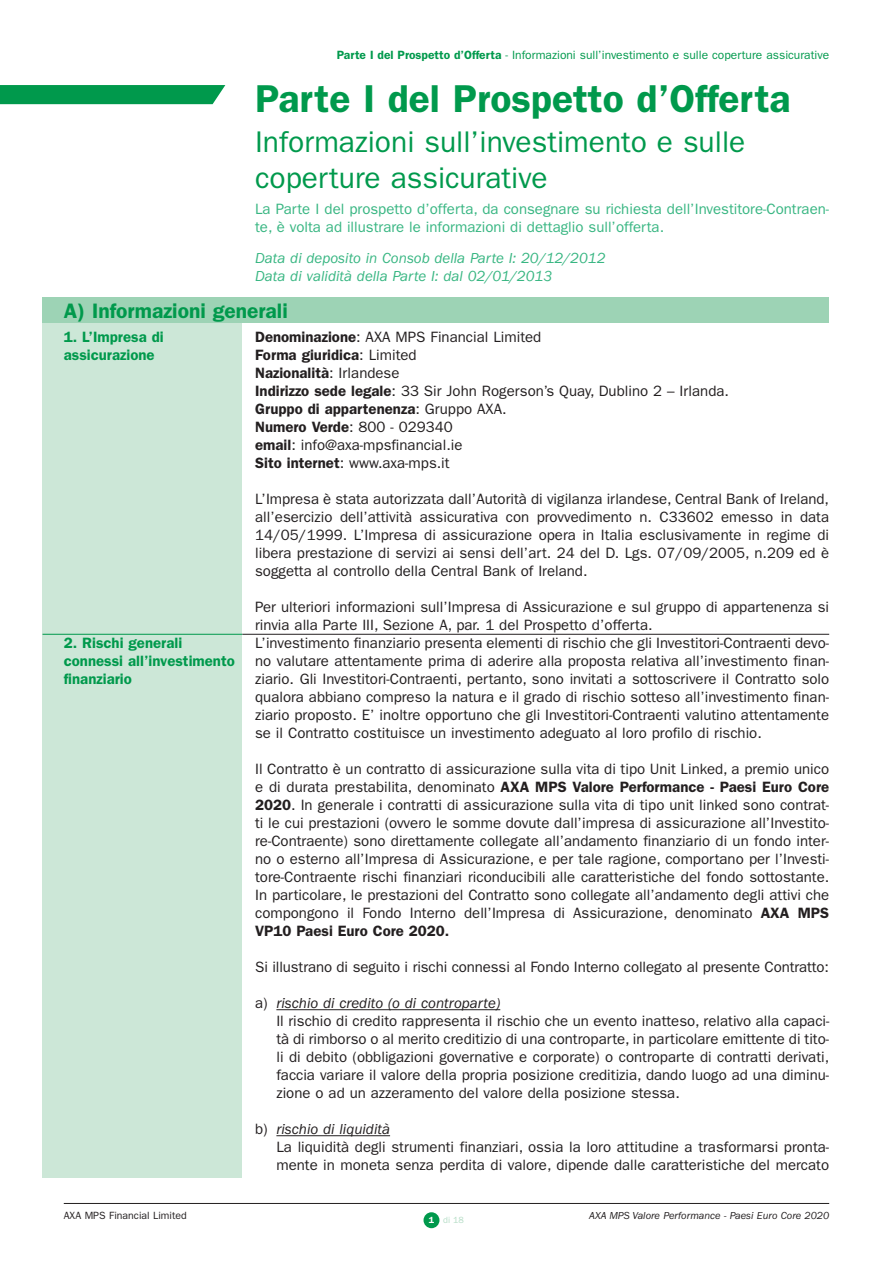
<style>
.page{position:relative;width:893px;height:1263px;background:#fff}
.page>*{position:absolute;margin:0;border:0;box-sizing:border-box;transform-origin:0 0}
.t1{font:600 39px "Franklin Gothic";color:#00994c}
.t2{font:30px/36px "Franklin Gothic";color:#00994c}
.t3{font:600 21px "Franklin Gothic";color:#00994c}
.t4{font:15px/18px "Franklin Gothic";color:#231f20}
.t5{font:15px/18px "Franklin Gothic";color:#38b682}
.t6{font:italic 15px/18px "Franklin Gothic";color:#38b682}
.t7{font:600 15px/18px "Franklin Gothic";color:#00994c}
.t8{font:12px "Franklin Gothic";color:#00994c}
.t9{font:italic 10.5px "Franklin Gothic";color:#231f20}
.t10{font:10.5px "Franklin Gothic";color:#231f20}
.t11{font:9px "Franklin Gothic";color:#b5ddc6}
.s1{font-weight:600}
.s2{font-style:italic}
.s3{font-weight:600;color:#fff}
</style>
<div class="page">
<div style="left:423px;top:1212px;width:16px;height:16px;background:#00994c;border-radius:50%"></div>
<hr style="left:64px;top:1203px;width:765px;height:1px;background:#231f20">
<div style="left:43px;top:332px;width:199px;height:846px;background:#cce7d7"></div>
<hr style="left:276px;top:1009px;width:224px;height:1px;background:#231f20">
<hr style="left:276px;top:1135px;width:114px;height:1px;background:#231f20">
<div style="left:43px;top:298px;width:786px;height:25px;background:#9dd3b5"></div>
<svg style="left:0;top:85px;width:225px;height:19px;background:#079b51"></svg>
<hr style="left:43px;top:634px;width:199px;height:1px;background:#00994c">
<hr style="left:242px;top:634px;width:587px;height:1px;background:#231f20">
<p class="t8" style="left:337px;top:51px;width:494px"><span class="s1">Parte I del Prospetto d’Offerta</span> - Informazioni sull’investimento e sulle coperture assicurative</p>
<h1 class="t1" style="left:255px;top:85px;width:537px">Parte I del Prospetto d’Offerta</h1>
<h2 class="t2" style="left:255px;top:127px;width:492px">Informazioni sull’investimento e sulle coperture assicurative</h2>
<p class="t5" style="left:255px;top:201px;width:575px">La Parte I del prospetto d’offerta, da consegnare su richiesta dell’Investitore-Contraen&shy;te, è volta ad illustrare le informazioni di dettaglio sull’offerta.</p>
<p class="t6" style="left:255px;top:250px;width:352px">Data di deposito in Consob della Parte I: 20/12/2012<br>Data di validità della Parte I: dal 02/01/2013</p>
<h3 class="t3" style="left:64px;top:304px;width:226px">A) Informazioni generali</h3>
<p class="t7" style="left:64px;top:329px;width:101px">1. L’Impresa di assicurazione</p>
<p class="t7" style="left:64px;top:635px;width:173px">2. Rischi generali connessi all’investimento finanziario</p>
<p class="t4" style="left:255px;top:329px;width:475px"><span class="s1">Denominazione</span>: AXA MPS Financial Limited<br><span class="s1">Forma giuridica</span>: Limited<br><span class="s1">Nazionalità</span>: Irlandese<br><span class="s1">Indirizzo sede legale</span>: 33 Sir John Rogerson’s Quay, Dublino 2 – Irlanda.<br><span class="s1">Gruppo di appartenenza</span>: Gruppo AXA.<br><span class="s1">Numero Verde</span>: 800 - 029340<br><span class="s1">email</span>: info@axa-mpsfinancial.ie<br><span class="s1">Sito internet</span>: www.axa-mps.it</p>
<p class="t4" style="left:255px;top:491px;width:576px;text-align:justify">L’Impresa è stata autorizzata dall’Autorità di vigilanza irlandese, Central Bank of Ireland, all’esercizio dell’attività assicurativa con provvedimento n. C33602 emesso in data 14/05/1999. L’Impresa di assicurazione opera in Italia esclusivamente in regime di libera prestazione di servizi ai sensi dell’art. 24 del D. Lgs. 07/09/2005, n.209 ed è soggetta al controllo della Central Bank of Ireland.</p>
<p class="t4" style="left:255px;top:599px;width:576px">Per ulteriori informazioni sull’Impresa di Assicurazione e sul gruppo di appartenenza si rinvia alla Parte III, Sezione A, par. 1 del Prospetto d’offerta.<br>L’investimento finanziario presenta elementi di rischio che gli Investitori-Contraenti devo&shy;no valutare attentamente prima di aderire alla proposta relativa all’investimento finan&shy;ziario. Gli Investitori-Contraenti, pertanto, sono invitati a sottoscrivere il Contratto solo qualora abbiano compreso la natura e il grado di rischio sotteso all’investimento finan&shy;ziario proposto. E’ inoltre opportuno che gli Investitori-Contraenti valutino attentamente se il Contratto costituisce un investimento adeguato al loro profilo di rischio.</p>
<p class="t4" style="left:255px;top:761px;width:576px;text-align:justify">Il Contratto è un contratto di assicurazione sulla vita di tipo Unit Linked, a premio unico e di durata prestabilita, denominato <span class="s1">AXA MPS Valore Performance - Paesi Euro Core 2020</span>. In generale i contratti di assicurazione sulla vita di tipo unit linked sono contrat&shy;ti le cui prestazioni (ovvero le somme dovute dall’impresa di assicurazione all’Investito&shy;re-Contraente) sono direttamente collegate all’andamento finanziario di un fondo inter&shy;no o esterno all’Impresa di Assicurazione, e per tale ragione, comportano per l’Investi&shy;tore-Contraente rischi finanziari riconducibili alle caratteristiche del fondo sottostante.<br>In particolare, le prestazioni del Contratto sono collegate all’andamento degli attivi che compongono il Fondo Interno dell’Impresa di Assicurazione, denominato <span class="s1">AXA MPS VP10 Paesi Euro Core 2020.</span></p>
<p class="t4" style="left:255px;top:959px;width:575px">Si illustrano di seguito i rischi connessi al Fondo Interno collegato al presente Contratto:</p>
<p class="t4" style="left:276px;top:995px;width:555px;text-indent:-21px">a) <span class="s2">rischio di credito (o di controparte)<br></span>Il rischio di credito rappresenta il rischio che un evento inatteso, relativo alla capaci&shy;tà di rimborso o al merito creditizio di una controparte, in particolare emittente di tito&shy;li di debito (obbligazioni governative e corporate) o controparte di contratti derivati, faccia variare il valore della propria posizione creditizia, dando luogo ad una diminu&shy;zione o ad un azzeramento del valore della posizione stessa.</p>
<p class="t4" style="left:276px;top:1121px;width:554px;text-indent:-21px">b) <span class="s2">rischio di liquidità<br></span>La liquidità degli strumenti finanziari, ossia la loro attitudine a trasformarsi pronta&shy;mente in moneta senza perdita di valore, dipende dalle caratteristiche del mercato</p>
<p class="t10" style="left:64px;top:1211px;width:124px">AXA MPS Financial Limited</p>
<p class="t9" style="left:589px;top:1211px;width:241px">AXA MPS Valore Performance - Paesi Euro Core 2020</p>
<p class="t11" style="left:429px;top:1217px;width:37px"><span class="s3">1</span> di 18</p>
</div>
